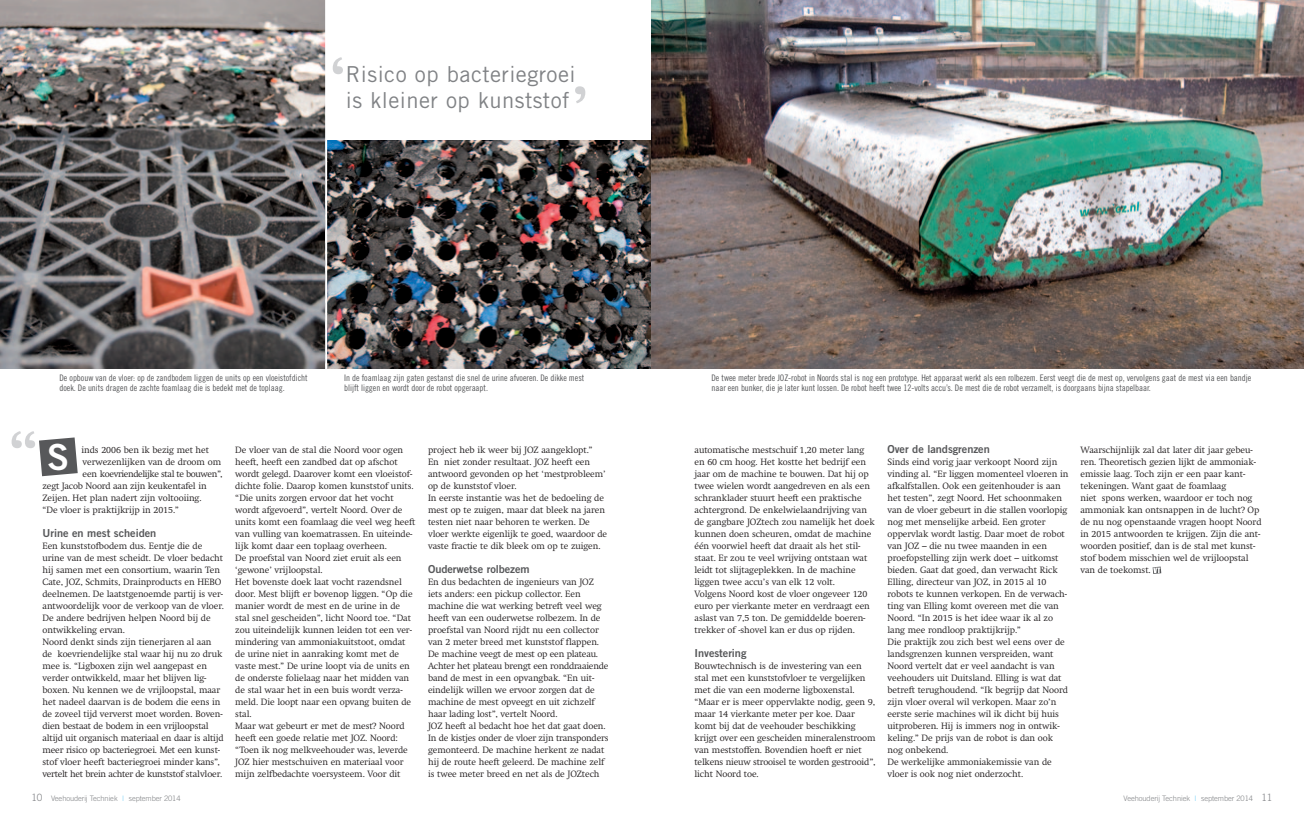
<style>
.page{position:relative;width:1304px;height:837px;background:#fff}
.page>*{position:absolute;margin:0;border:0;box-sizing:border-box;transform-origin:0 0}
.t1{font:300 75px "Swift";color:#d1d2d4}
.t2{font:36px "Trade Gothic LT Std Bd 2";color:#fff}
.t3{font:22px/26px "Trade Gothic LT Std";letter-spacing:.02em;color:#808285}
.t4{font:11px "Trade Gothic LT Std Bd 2";letter-spacing:-.005em;color:#57585a}
.t5{font:300 9px/12px "Swift";letter-spacing:-.005em;color:#231f20}
.t6{font:9px/10px "Trade Gothic LT Std Cn 18";letter-spacing:-.005em;color:#57585a}
.t7{font:300 9px "Swift";letter-spacing:-.04em;color:#231f20}
.t8{font:300 7.5px "Trade Gothic LT Std";letter-spacing:-.01em;color:#808285}
.s1{font-size:10px}
.s2{font-weight:400;color:#86d6f7}
</style>
<div class="page">
<svg style="left:39px;top:437px;width:39px;height:39px;background:#717274"></svg>
<img style="left:0;top:0;width:325px;height:369px">
<img style="left:327px;top:141px;width:325px;height:228px">
<img style="left:652px;top:0;width:652px;height:369px">
<svg style="left:1153px;top:566px;width:8px;height:7px"></svg>
<h1 class="t1" style="left:328px;top:41px;width:22px">‘</h1>
<h3 class="t3" style="left:346px;top:60px;width:231px">Risico op bacteriegroei is kleiner op kunststof</h3>
<h1 class="t1" style="left:570px;top:70px;width:22px">’</h1>
<p class="t6" style="left:60px;top:372px;width:250px">De opbouw van de vloer: op de zandbodem liggen de units op een vloeistofdicht doek. De units dragen de zachte foamlaag die is bedekt met de toplaag.</p>
<p class="t6" style="left:344px;top:372px;width:242px">In de foamlaag zijn gaten gestanst die snel de urine afvoeren. De dikke mest blijft liggen en wordt door de robot opgeraapt.</p>
<p class="t6" style="left:711px;top:372px;width:541px">De twee meter brede JOZ-robot in Noords stal is nog een prototype. Het apparaat werkt als een rolbezem. Eerst veegt die de mest op, vervolgens gaat de mest via een bandje naar een bunker, die je later kunt lossen. De robot heeft twee 12-volts accu’s. De mest die de robot verzamelt, is doorgaans bijna stapelbaar.</p>
<h1 class="t1" style="left:7px;top:415px;width:36px">“</h1>
<h2 class="t2" style="left:47px;top:434px;width:23px">S</h2>
<p class="t5" style="left:82px;top:444px;width:129px">inds 2006 ben ik bezig met het</p>
<p class="t5" style="left:83px;top:456px;width:140px">verwezenlijken van de droom om</p>
<p class="t7" style="left:83px;top:468px;width:142px">een koevriendelijke stal te bouwen”,</p>
<p class="t5" style="left:43px;top:480px;width:166px">zegt Jacob Noord aan zijn keukentafel in</p>
<p class="t5" style="left:43px;top:492px;width:161px">Zeijen. Het plan nadert zijn voltooiing.</p>
<p class="t5" style="left:43px;top:504px;width:138px">“De vloer is praktijkrijp in 2015.”</p>
<p class="t4" style="left:43px;top:526px;width:115px">Urine en mest scheiden</p>
<p class="t5" style="left:43px;top:540px;width:183px">Een kunststofbodem dus. Eentje die de urine van de mest scheidt. De vloer bedacht hij samen met een consortium, waarin Ten Cate, JOZ, Schmits, Drainproducts en HEBO deelnemen. De laatstgenoemde partij is ver&shy;antwoordelijk voor de verkoop van de vloer.<br>De andere bedrijven helpen Noord bij de ontwikkeling ervan.<br>Noord denkt sinds zijn tienerjaren al aan<br>de koevriendelijke stal waar hij nu zo druk mee is. “Ligboxen zijn wel aangepast en verder ontwikkeld, maar het blijven lig&shy;boxen. Nu kennen we de vrijloopstal, maar het nadeel daarvan is de bodem die eens in de zoveel tijd ververst moet worden. Boven&shy;dien bestaat de bodem in een vrijloopstal altijd uit organisch materiaal en daar is altijd meer risico op bacteriegroei. Met een kunst&shy;stof vloer heeft bacteriegroei minder kans”, vertelt het brein achter de kunststof stalvloer.</p>
<p class="t5" style="left:235px;top:443px;width:182px">De vloer van de stal die Noord voor ogen heeft, heeft een zandbed dat op afschot wordt gelegd. Daarover komt een vloeistof&shy;dichte folie. Daarop komen kunststof units. “Die units zorgen ervoor dat het vocht wordt afgevoerd”, vertelt Noord. Over de units komt een foamlaag die veel weg heeft van vulling van koematrassen. En uiteinde&shy;lijk komt daar een toplaag overheen.<br>De proefstal van Noord ziet eruit als een ‘gewone’ vrijloopstal.<br>Het bovenste doek laat vocht razendsnel door. Mest blijft er bovenop liggen. “Op die manier wordt de mest en de urine in de stal snel gescheiden”, licht Noord toe. “Dat zou uiteindelijk kunnen leiden tot een ver&shy;mindering van ammoniakuitstoot, omdat de urine niet in aanraking komt met de vaste mest.” De urine loopt via de units en de onderste folielaag naar het midden van de stal waar het in een buis wordt verza&shy;meld. Die loopt naar een opvang buiten de stal.<br>Maar wat gebeurt er met de mest? Noord heeft een goede relatie met JOZ. Noord: “Toen ik nog melkveehouder was, leverde JOZ hier mestschuiven en materiaal voor mijn zelfbedachte voersysteem. Voor dit</p>
<p class="t5" style="left:428px;top:443px;width:181px">project heb ik weer bij JOZ aangeklopt.”<br>En niet zonder resultaat. JOZ heeft een antwoord gevonden op het ‘mestprobleem’ op de kunststof vloer.<br>In eerste instantie was het de bedoeling de mest op te zuigen, maar dat bleek na jaren testen niet naar behoren te werken. De vloer werkte eigenlijk te goed, waardoor de vaste fractie te dik bleek om op te zuigen.</p>
<p class="t4" style="left:428px;top:562px;width:103px">Ouderwetse rolbezem</p>
<p class="t5" style="left:428px;top:576px;width:182px">En dus bedachten de ingenieurs van JOZ iets anders: een pickup collector. Een machine die wat werking betreft veel weg heeft van een ouderwetse rolbezem. In de proefstal van Noord rijdt nu een collector van 2 meter breed met kunststof flappen.<br>De machine veegt de mest op een plateau.<br>Achter het plateau brengt een ronddraaiende band de mest in een opvangbak. “En uit&shy;eindelijk willen we ervoor zorgen dat de machine de mest opveegt en uit zichzelf haar lading lost”, vertelt Noord.<br>JOZ heeft al bedacht hoe het dat gaat doen.<br>In de kistjes onder de vloer zijn transponders gemonteerd. De machine herkent ze nadat hij de route heeft geleerd. De machine zelf is twee meter breed en net als de JOZtech</p>
<p class="t5" style="left:694px;top:444px;width:182px">automatische mestschuif 1,20 meter lang en 60 cm hoog. Het kostte het bedrijf een jaar om de machine te bouwen. Dat hij op twee wielen wordt aangedreven en als een schranklader stuurt heeft een praktische achtergrond. De enkelwielaandrijving van de gangbare JOZtech zou namelijk het doek kunnen doen scheuren, omdat de machine één voorwiel heeft dat draait als het stil&shy;staat. Er zou te veel wrijving ontstaan wat leidt tot slijtageplekken. In de machine liggen twee accu’s van elk 12 volt.<br>Volgens Noord kost de vloer ongeveer 120 euro per vierkante meter en verdraagt een aslast van 7,5 ton. De gemiddelde boeren&shy;trekker of -shovel kan er dus op rijden.</p>
<p class="t4" style="left:694px;top:646px;width:53px">Investering</p>
<p class="t5" style="left:694px;top:660px;width:182px">Bouwtechnisch is de investering van een stal met een kunststofvloer te vergelijken met die van een moderne ligboxenstal. “Maar er is meer oppervlakte nodig, geen 9, maar 14 vierkante meter per koe. Daar komt bij dat de veehouder beschikking krijgt over een gescheiden mineralenstroom van meststoffen. Bovendien hoeft er niet telkens nieuw strooisel te worden gestrooid”, licht Noord toe.</p>
<p class="t4" style="left:887px;top:442px;width:104px">Over de landsgrenzen</p>
<p class="t5" style="left:887px;top:456px;width:182px">Sinds eind vorig jaar verkoopt Noord zijn vinding al. “Er liggen momenteel vloeren in afkalfstallen. Ook een geitenhouder is aan het testen”, zegt Noord. Het schoonmaken van de vloer gebeurt in die stallen voorlopig nog met menselijke arbeid. Een groter oppervlak wordt lastig. Daar moet de robot van JOZ – die nu twee maanden in een proefopstelling zijn werk doet – uitkomst bieden. Gaat dat goed, dan verwacht Rick Elling, directeur van JOZ, in 2015 al 10 robots te kunnen verkopen. En de verwach&shy;ting van Elling komt overeen met die van Noord. “In 2015 is het idee waar ik al zo lang mee rondloop praktijkrijp.”<br>Die praktijk zou zich best wel eens over de landsgrenzen kunnen verspreiden, want Noord vertelt dat er veel aandacht is van veehouders uit Duitsland. Elling is wat dat betreft terughoudend. “Ik begrijp dat Noord zijn vloer overal wil verkopen. Maar zo’n eerste serie machines wil ik dicht bij huis uitproberen. Hij is immers nog in ontwik&shy;keling.” De prijs van de robot is dan ook nog onbekend.<br>De werkelijke ammoniakemissie van de vloer is ook nog niet onderzocht.</p>
<p class="t5" style="left:1080px;top:443px;width:182px">Waarschijnlijk zal dat later dit jaar gebeu&shy;ren. Theoretisch gezien lijkt de ammoniak&shy;emissie laag. Toch zijn er een paar kant&shy;tekeningen. Want gaat de foamlaag<br>niet spons werken, waardoor er toch nog ammoniak kan ontsnappen in de lucht? Op de nu nog openstaande vragen hoopt Noord in 2015 antwoorden te krijgen. Zijn die ant&shy;woorden positief, dan is de stal met kunst&shy;stof bodem misschien wel de vrijloopstal van de toekomst.</p>
<p class="t8" style="left:31px;top:793px;width:151px"><span class="s1">10</span> Veehouderij Techniek <span class="s2">l</span> september 2014</p>
<p class="t8" style="left:1123px;top:793px;width:151px">Veehouderij Techniek <span class="s2">l</span> september 2014 <span class="s1">11</span></p>
</div>
